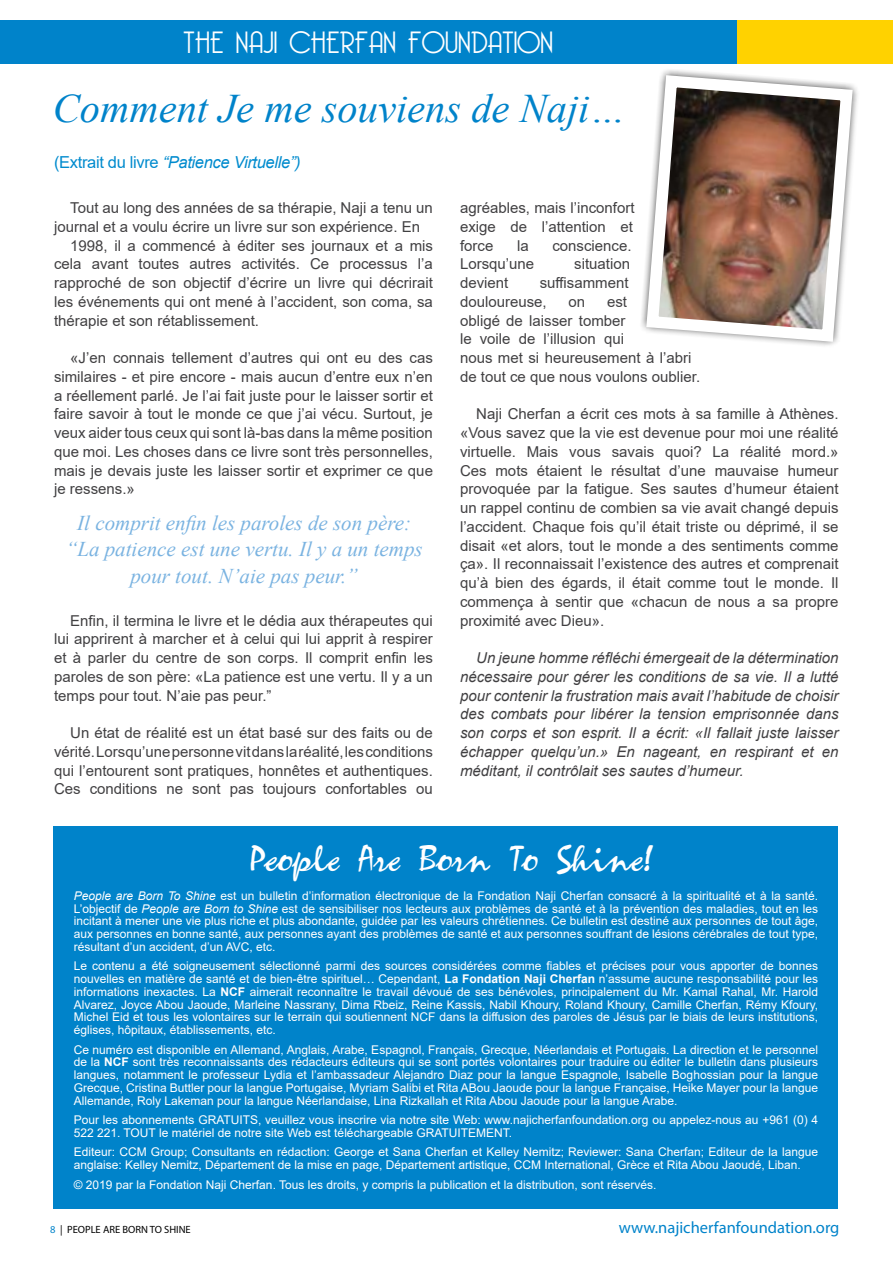
<style>
.page{position:relative;width:893px;height:1263px;background:#fff}
.page>*{position:absolute;margin:0;border:0;box-sizing:border-box;transform-origin:0 0}
.t1{font:45px "Mistral";color:#fff}
.t2{font:italic 40.5px "Times New Roman";color:#0083ca}
.t3{font:34.65px "Mariah";color:#fff}
.t4{font:300 30px "Bellerose";color:#fff}
.t5{font:italic 21px/26.4px "Times New Roman";color:#7ab3e1;text-align:center}
.t6{font:italic 16.5px "Arial";letter-spacing:-.02em;color:#008bce}
.t7{font:16.5px "Myriad Pro";color:#0083ca}
.t8{font:15px/18.8px "Arial";color:#414042;text-align:justify}
.t9{font:italic 15px/18.8px "Arial";color:#414042;text-align:justify}
.t10{font:12px/12.8px "Arial";color:#fff;text-align:justify}
.t11{font:10.5px "Myriad Pro";color:#000}
.s1{font-style:normal}
.s2{font-style:italic}
.s3{font-weight:700}
.s4{color:#0083ca}
</style>
<div class="page">
<div style="left:0;top:21px;width:737px;height:43px;background:#0083ca"></div>
<div style="left:737px;top:21px;width:156px;height:43px;background:#ffd200"></div>
<svg style="left:641px;top:70px;width:217px;height:276px"></svg>
<div style="left:53px;top:827px;width:785px;height:382px;background:#0083ca"></div>
<h3 class="t4" style="left:184px;top:25px;width:371px">THE NAJI CHERFAN FOUNDATION</h3>
<h2 class="t2" style="left:53px;top:80px;width:574px">Comment Je me souviens de Naji…</h2>
<h3 class="t6" style="left:54px;top:151px;width:248px"><span class="s1">(Extrait du livre</span> “Patience Virtuelle”)</h3>
<p class="t8" style="left:70px;top:198px;width:364px">Tout au long des années de sa thérapie, Naji a tenu un</p>
<p class="t8" style="left:54px;top:217px;width:367px">journal et a voulu écrire un livre sur son expérience. En</p>
<p class="t8" style="left:70px;top:236px;width:364px">1998, il a commencé à éditer ses journaux et a mis</p>
<p class="t8" style="left:54px;top:255px;width:380px">cela avant toutes autres activités. Ce processus l’a</p>
<p class="t8" style="left:54px;top:273px;width:380px">rapproché de son objectif d’écrire un livre qui décrirait</p>
<p class="t8" style="left:54px;top:292px;width:380px">les événements qui ont mené à l’accident, son coma, sa</p>
<p class="t8" style="left:54px;top:311px;width:207px">thérapie et son rétablissement.</p>
<p class="t8" style="left:54px;top:348px;width:380px;text-indent:16px">«J’en connais tellement d’autres qui ont eu des cas similaires - et pire encore - mais aucun d’entre eux n’en a réellement parlé. Je l’ai fait juste pour le laisser sortir et faire savoir à tout le monde ce que j’ai vécu. Surtout, je veux aider tous ceux qui sont là-bas dans la même position que moi. Les choses dans ce livre sont très personnelles, mais je devais juste les laisser sortir et exprimer ce que je ressens.»</p>
<h3 class="t5" style="left:66px;top:509px;width:358px">Il comprit enfin les paroles de son père: “La patience est une vertu. Il y a un temps pour tout. N’aie pas peur.”</h3>
<p class="t8" style="left:54px;top:611px;width:380px;text-indent:16px">Enfin, il termina le livre et le dédia aux thérapeutes qui lui apprirent à marcher et à celui qui lui apprit à respirer et à parler du centre de son corps. Il comprit enfin les paroles de son père: «La patience est une vertu. Il y a un temps pour tout. N’aie pas peur.”</p>
<p class="t8" style="left:54px;top:723px;width:380px;text-indent:16px">Un état de réalité est un état basé sur des faits ou de vérité. Lorsqu’une personne vit dans la réalité, les conditions qui l’entourent sont pratiques, honnêtes et authentiques.<br>Ces conditions ne sont pas toujours confortables ou</p>
<p class="t8" style="left:460px;top:198px;width:176px">agréables, mais l’inconfort exige de l’attention et force</p>
<p class="t8" style="left:517px;top:236px;width:13px">la</p>
<p class="t8" style="left:552px;top:236px;width:81px">conscience.</p>
<p class="t8" style="left:460px;top:255px;width:76px">Lorsqu’une</p>
<p class="t8" style="left:574px;top:255px;width:57px">situation</p>
<p class="t8" style="left:460px;top:273px;width:50px">devient</p>
<p class="t8" style="left:460px;top:273px;width:170px;text-indent:80px">suffisamment douloureuse,</p>
<p class="t8" style="left:460px;top:292px;width:242px;text-align:left;text-indent:147px">est<br>obligé de laisser tomber<br>le voile de l’illusion qui<br>nous met si heureusement à l’abri de tout ce que nous voulons oublier.</p>
<p class="t8" style="left:460px;top:405px;width:380px;text-indent:16px">Naji Cherfan a écrit ces mots à sa famille à Athènes. «Vous savez que la vie est devenue pour moi une réalité virtuelle. Mais vous savais quoi? La réalité mord.» Ces mots étaient le résultat d’une mauvaise humeur provoquée par la fatigue. Ses sautes d’humeur étaient un rappel continu de combien sa vie avait changé depuis l’accident. Chaque fois qu’il était triste ou déprimé, il se disait «et alors, tout le monde a des sentiments comme ça». Il reconnaissait l’existence des autres et comprenait qu’à bien des égards, il était comme tout le monde. Il commença à sentir que «chacun de nous a sa propre proximité avec Dieu».</p>
<p class="t9" style="left:460px;top:649px;width:380px;text-indent:16px">Un jeune homme réfléchi émergeait de la détermination nécessaire pour gérer les conditions de sa vie. Il a lutté pour contenir la frustration mais avait l’habitude de choisir des combats pour libérer la tension emprisonnée dans son corps et son esprit. Il a écrit: «Il fallait juste laisser échapper quelqu’un.» En nageant, en respirant et en méditant, il contrôlait ses sautes d’humeur.</p>
<p class="t8" style="left:569px;top:292px;width:18px">on</p>
<h1 class="t1" style="left:266px;top:827px;width:368px">People Are Born To Shine!</h1>
<h3 class="t3" style="left:247px;top:839px;width:406px">People Are Born To Shine!</h3>
<p class="t10" style="left:74px;top:889px;width:746px"><span class="s2">People are Born To Shine</span> est un bulletin d’information électronique de la Fondation Naji Cherfan consacré à la spiritualité et à la santé.<br>L’objectif de <span class="s2">People are Born to Shine</span> est de sensibiliser nos lecteurs aux problèmes de santé et à la prévention des maladies, tout en les incitant à mener une vie plus riche et plus abondante, guidée par les valeurs chrétiennes. Ce bulletin est destiné aux personnes de tout âge, aux personnes en bonne santé, aux personnes ayant des problèmes de santé et aux personnes souffrant de lésions cérébrales de tout type, résultant d’un accident, d’un AVC, etc.</p>
<p class="t10" style="left:74px;top:960px;width:746px">Le contenu a été soigneusement sélectionné parmi des sources considérées comme fiables et précises pour vous apporter de bonnes nouvelles en matière de santé et de bien-être spirituel… Cependant, <span class="s3">La Fondation Naji Cherfan</span> n’assume aucune responsabilité pour les informations inexactes. La <span class="s3">NCF</span> aimerait reconnaître le travail dévoué de ses bénévoles, principalement du Mr. Kamal Rahal, Mr. Harold Alvarez, Joyce Abou Jaoude, Marleine Nassrany, Dima Rbeiz, Reine Kassis, Nabil Khoury, Roland Khoury, Camille Cherfan, Rémy Kfoury, Michel Eid et tous les volontaires sur le terrain qui soutiennent NCF dans la diffusion des paroles de Jésus par le biais de leurs institutions, églises, hôpitaux, établissements, etc.</p>
<p class="t10" style="left:74px;top:1043px;width:746px">Ce numéro est disponible en Allemand, Anglais, Arabe, Espagnol, Français, Grecque, Néerlandais et Portugais. La direction et le personnel de la <span class="s3">NCF</span> sont très reconnaissants des rédacteurs éditeurs qui se sont portés volontaires pour traduire ou éditer le bulletin dans plusieurs langues, notamment le professeur Lydia et l’ambassadeur Alejandro Diaz pour la langue Espagnole, Isabelle Boghossian pour la langue Grecque, Cristina Buttler pour la langue Portugaise, Myriam Salibi et Rita ABou Jaoude pour la langue Française, Heike Mayer pour la langue Allemande, Roly Lakeman pour la langue Néerlandaise, Lina Rizkallah et Rita Abou Jaoude pour la langue Arabe.</p>
<p class="t10" style="left:74px;top:1113px;width:746px">Pour les abonnements GRATUITS, veuillez vous inscrire via notre site Web: www.najicherfanfoundation.org ou appelez-nous au +961 (0) 4<br>522 221. TOUT le matériel de notre site Web est téléchargeable GRATUITEMENT.</p>
<p class="t10" style="left:74px;top:1146px;width:746px">Editeur: CCM Group; Consultants en rédaction: George et Sana Cherfan et Kelley Nemitz; Reviewer: Sana Cherfan; Editeur de la langue anglaise: Kelley Nemitz, Département de la mise en page, Département artistique, CCM International, Grèce et Rita Abou Jaoudé, Liban.</p>
<p class="t10" style="left:74px;top:1178px;width:584px">© 2019 par la Fondation Naji Cherfan. Tous les droits, y compris la publication et la distribution, sont réservés.</p>
<p class="t11" style="left:50px;top:1223px;width:142px"><span class="s4">8</span> | PEOPLE ARE BORN TO SHINE</p>
<h3 class="t7" style="left:619px;top:1218px;width:222px">www.najicherfanfoundation.org</h3>
</div>
